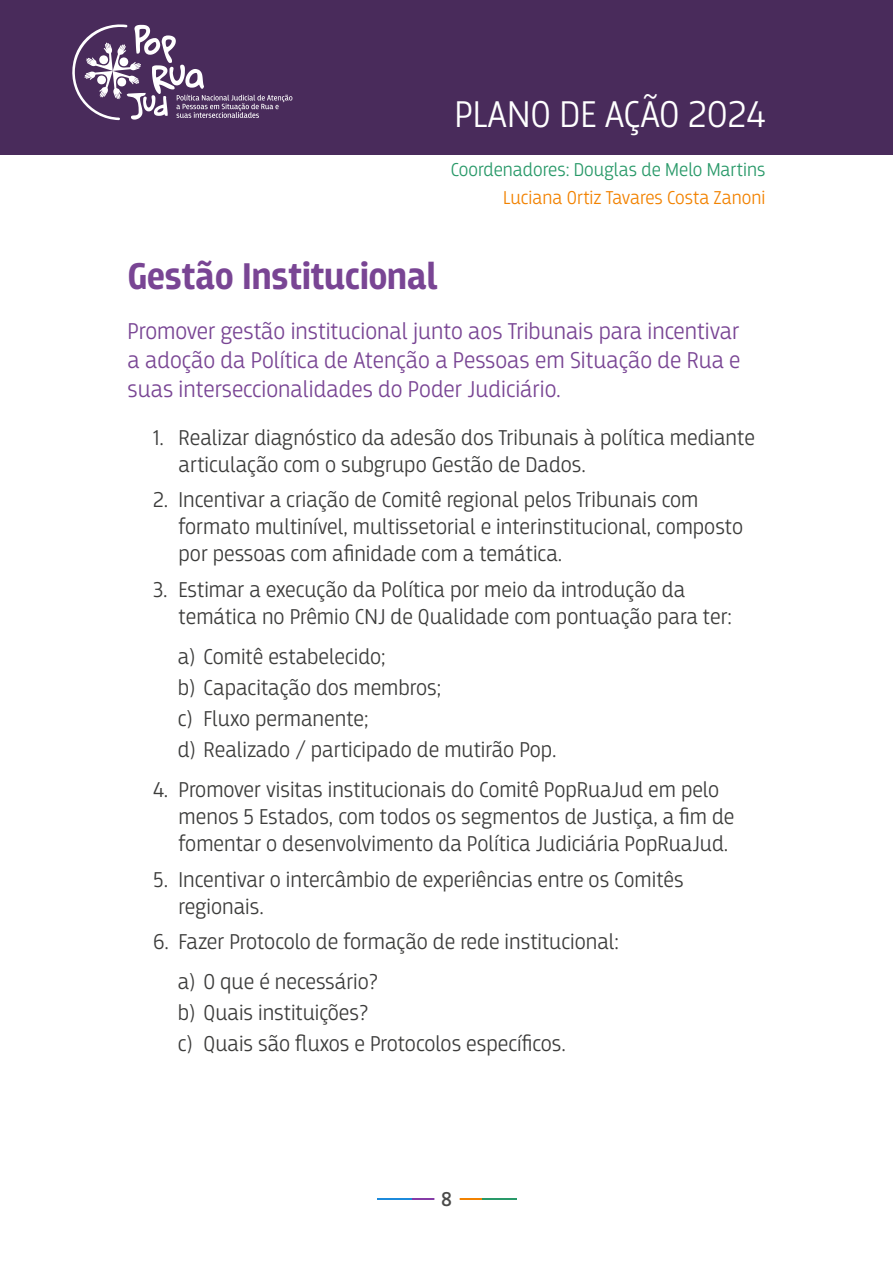
<style>
.page{position:relative;width:893px;height:1263px;background:#fff}
.page>*{position:absolute;margin:0;border:0;box-sizing:border-box;transform-origin:0 0}
.t1{font:700 39px "Breakers";color:#794594}
.t2{font:300 39px "Breakers";color:#fff}
.t3{font:300 24px/28.8px "Breakers";color:#794594;text-align:justify}
.t4{font:300 22.5px/27px "Breakers";color:#3c3c3b}
.t5{font:21px "Breakers";color:#4a4a49}
.t6{font:300 19.5px "Breakers";color:#299969}
.t7{font:300 19.5px "Breakers";color:#f28200}
</style>
<div class="page">
<div style="left:0;top:0;width:893px;height:155px;background:#492b5b"></div>
<svg style="left:72px;top:24px;width:220px;height:96px"></svg>
<hr style="left:377px;top:1198px;width:35px;height:2px;background:#1c8adb">
<hr style="left:412px;top:1198px;width:35px;height:2px;background:#853ba6">
<hr style="left:447px;top:1198px;width:35px;height:2px;background:#f28200">
<hr style="left:482px;top:1198px;width:35px;height:2px;background:#299969">
<div style="left:434px;top:1186px;width:26px;height:26px;background:#fff;border-radius:50%"></div>
<h1 class="t2" style="left:455px;top:92px;width:312px">PLANO DE AÇÃO 2024</h1>
<p class="t6" style="left:451px;top:158px;width:316px">Coordenadores: Douglas de Melo Martins</p>
<p class="t7" style="left:503px;top:186px;width:264px">Luciana Ortiz Tavares Costa Zanoni</p>
<h1 class="t1" style="left:128px;top:253px;width:312px">Gestão Institucional</h1>
<p class="t3" style="left:128px;top:317px;width:614px">Promover gestão institucional junto aos Tribunais para incentivar a adoção da Política de Atenção a Pessoas em Situação de Rua e suas interseccionalidades do Poder Judiciário.</p>
<p class="t4" style="left:179px;top:424px;width:578px;text-indent:-26px">1. Realizar diagnóstico da adesão dos Tribunais à política mediante articulação com o subgrupo Gestão de Dados.</p>
<p class="t4" style="left:179px;top:486px;width:566px;text-indent:-26px">2. Incentivar a criação de Comitê regional pelos Tribunais com formato multinível, multissetorial e interinstitucional, composto por pessoas com afinidade com a temática.</p>
<p class="t4" style="left:179px;top:576px;width:555px;text-indent:-26px">3. Estimar a execução da Política por meio da introdução da temática no Prêmio CNJ de Qualidade com pontuação para ter:</p>
<p class="t4" style="left:178px;top:641px;width:380px;line-height:31.2px">a) Comitê estabelecido;<br>b) Capacitação dos membros;<br>c) Fluxo permanente;<br>d) Realizado / participado de mutirão Pop.</p>
<p class="t4" style="left:179px;top:776px;width:557px;text-indent:-26px">4. Promover visitas institucionais do Comitê PopRuaJud em pelo menos 5 Estados, com todos os segmentos de Justiça, a fim de fomentar o desenvolvimento da Política Judiciária PopRuaJud.</p>
<p class="t4" style="left:179px;top:866px;width:507px;text-indent:-26px">5. Incentivar o intercâmbio de experiências entre os Comitês regionais.</p>
<p class="t4" style="left:178px;top:922px;width:442px;line-height:39.8px;text-indent:-25px">6. Fazer Protocolo de formação de rede institucional: a) O que é necessário?</p>
<p class="t4" style="left:178px;top:997px;width:389px;line-height:31.2px">b) Quais instituições?<br>c) Quais são fluxos e Protocolos específicos.</p>
<p class="t5" style="left:441px;top:1187px;width:12px">8</p>
</div>
